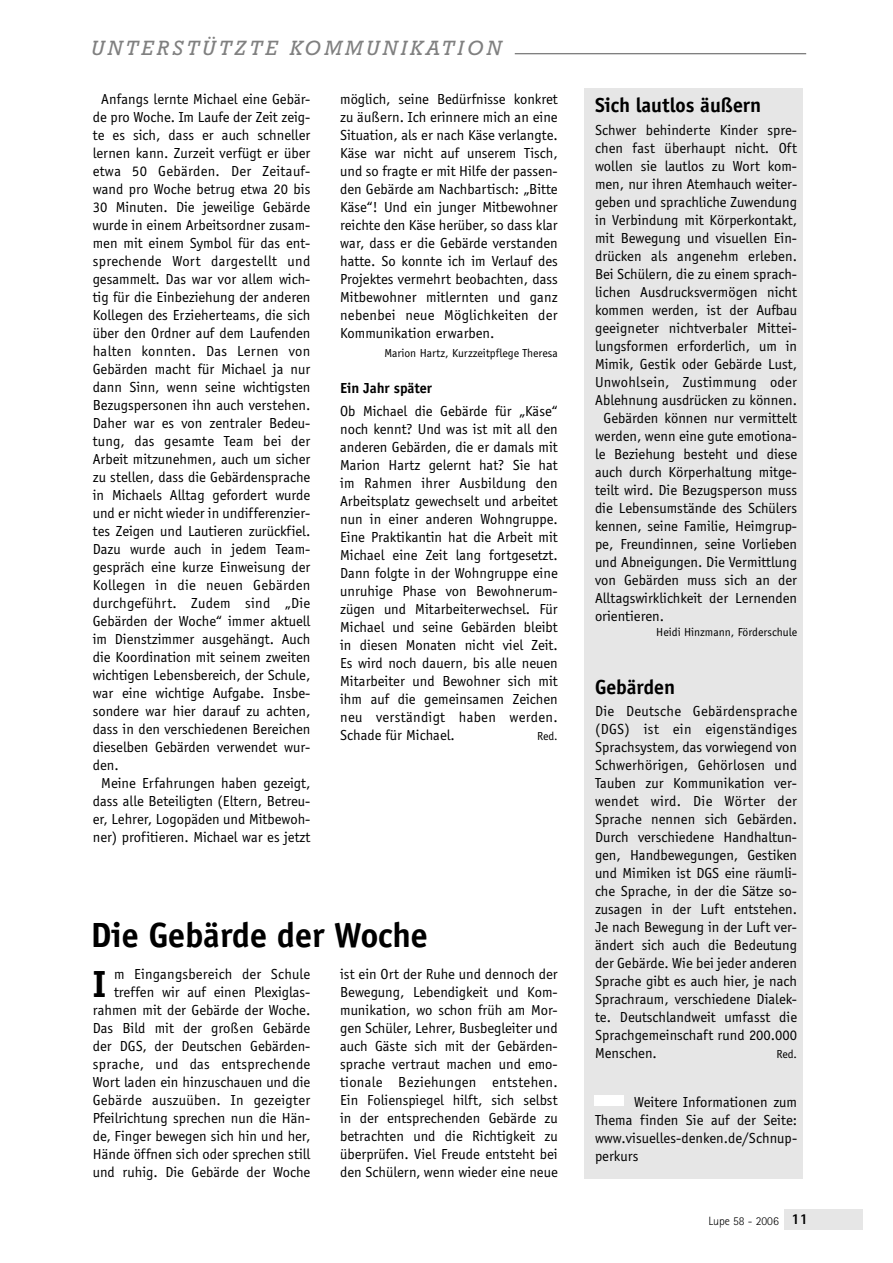
<style>
.page{position:relative;width:893px;height:1263px;background:#fff}
.page>*{position:absolute;margin:0;border:0;box-sizing:border-box;transform-origin:0 0}
.t1{font:700 39px "Officina Sans";color:#000}
.t2{font:700 36px "Officina Sans";color:#000}
.t3{font:italic 21px "Rockwell";letter-spacing:.16em;color:#808080}
.t4{font:700 21px "Officina Sans";color:#000}
.t5{font:15px/18px "Officina Sans";color:#000;text-align:justify}
.t6{font:15px "Officina Sans";letter-spacing:.02em;color:#000}
.t7{font:700 15px "Officina Sans";color:#000}
.t8{font:12px "Officina Sans";color:#000}
.t9{font:300 12px "Rotis Sans Serif";color:#000}
.s1{font-weight:800;font-size:15px}
</style>
<div class="page">
<div style="left:784px;top:1210px;width:79px;height:20px;background:#e6e6e6"></div>
<hr style="left:514px;top:53px;width:292px;height:1px;background:#808080">
<div style="left:584px;top:88px;width:218px;height:1091px;background:#e6e6e6"></div>
<div style="left:594px;top:1096px;width:30px;height:10px;background:#fff"></div>
<h3 class="t3" style="left:91px;top:40px;width:412px">UNTERSTÜTZTE KOMMUNIKATION</h3>
<p class="t5" style="left:101px;top:91px;width:210px">Anfangs lernte Michael eine Gebär-</p>
<p class="t5" style="left:93px;top:109px;width:219px">de pro Woche. Im Laufe der Zeit zeig-</p>
<p class="t5" style="left:93px;top:127px;width:219px">te es sich, dass er auch schneller</p>
<p class="t5" style="left:93px;top:145px;width:219px">lernen kann. Zurzeit verfügt er über</p>
<p class="t6" style="left:93px;top:165px;width:219px">etwa 50 Gebärden. Der Zeitauf-</p>
<p class="t5" style="left:93px;top:181px;width:219px">wand pro Woche betrug etwa 20 bis</p>
<p class="t5" style="left:93px;top:199px;width:219px">30 Minuten. Die jeweilige Gebärde</p>
<p class="t5" style="left:93px;top:217px;width:219px">wurde in einem Arbeitsordner zusam-</p>
<p class="t5" style="left:93px;top:235px;width:219px">men mit einem Symbol für das ent-</p>
<p class="t6" style="left:93px;top:255px;width:219px">sprechende Wort dargestellt und</p>
<p class="t5" style="left:93px;top:271px;width:219px">gesammelt. Das war vor allem wich-</p>
<p class="t5" style="left:93px;top:289px;width:219px">tig für die Einbeziehung der anderen</p>
<p class="t5" style="left:93px;top:307px;width:219px">Kollegen des Erzieherteams, die sich</p>
<p class="t5" style="left:93px;top:325px;width:219px">über den Ordner auf dem Laufenden</p>
<p class="t6" style="left:93px;top:345px;width:219px">halten konnten. Das Lernen von</p>
<p class="t5" style="left:93px;top:361px;width:219px">Gebärden macht für Michael ja nur</p>
<p class="t5" style="left:93px;top:379px;width:219px">dann Sinn, wenn seine wichtigsten</p>
<p class="t5" style="left:93px;top:397px;width:219px">Bezugspersonen ihn auch verstehen.</p>
<p class="t5" style="left:93px;top:415px;width:219px">Daher war es von zentraler Bedeu-</p>
<p class="t5" style="left:93px;top:433px;width:219px">tung, das gesamte Team bei der</p>
<p class="t5" style="left:93px;top:451px;width:219px">Arbeit mitzunehmen, auch um sicher</p>
<p class="t5" style="left:93px;top:469px;width:219px">zu stellen, dass die Gebärdensprache</p>
<p class="t5" style="left:93px;top:487px;width:219px">in Michaels Alltag gefordert wurde</p>
<p class="t5" style="left:93px;top:505px;width:219px">und er nicht wieder in undifferenzier-</p>
<p class="t5" style="left:93px;top:523px;width:219px">tes Zeigen und Lautieren zurückfiel.</p>
<p class="t5" style="left:93px;top:541px;width:219px">Dazu wurde auch in jedem Team-</p>
<p class="t5" style="left:93px;top:559px;width:219px">gespräch eine kurze Einweisung der</p>
<p class="t6" style="left:93px;top:579px;width:219px">Kollegen in die neuen Gebärden</p>
<p class="t6" style="left:93px;top:597px;width:219px">durchgeführt. Zudem sind „Die</p>
<p class="t5" style="left:93px;top:613px;width:219px">Gebärden der Woche“ immer aktuell</p>
<p class="t5" style="left:93px;top:631px;width:219px">im Dienstzimmer ausgehängt. Auch</p>
<p class="t5" style="left:93px;top:649px;width:219px">die Koordination mit seinem zweiten</p>
<p class="t5" style="left:93px;top:667px;width:219px">wichtigen Lebensbereich, der Schule,</p>
<p class="t5" style="left:93px;top:685px;width:219px">war eine wichtige Aufgabe. Insbe-</p>
<p class="t5" style="left:93px;top:703px;width:219px">sondere war hier darauf zu achten,</p>
<p class="t5" style="left:93px;top:721px;width:219px">dass in den verschiedenen Bereichen</p>
<p class="t5" style="left:93px;top:739px;width:219px">dieselben Gebärden verwendet wur-</p>
<p class="t5" style="left:93px;top:757px;width:27px">den.</p>
<p class="t5" style="left:101px;top:775px;width:210px">Meine Erfahrungen haben gezeigt,</p>
<p class="t5" style="left:93px;top:793px;width:219px">dass alle Beteiligten (Eltern, Betreu-</p>
<p class="t5" style="left:93px;top:811px;width:219px">er, Lehrer, Logopäden und Mitbewoh-</p>
<p class="t5" style="left:93px;top:829px;width:219px">ner) profitieren. Michael war es jetzt</p>
<p class="t5" style="left:340px;top:91px;width:219px">möglich, seine Bedürfnisse konkret zu äußern. Ich erinnere mich an eine Situation, als er nach Käse verlangte.<br>Käse war nicht auf unserem Tisch, und so fragte er mit Hilfe der passen&shy;den Gebärde am Nachbartisch: „Bitte Käse“! Und ein junger Mitbewohner reichte den Käse herüber, so dass klar war, dass er die Gebärde verstanden hatte. So konnte ich im Verlauf des Projektes vermehrt beobachten, dass Mitbewohner mitlernten und ganz nebenbei neue Möglichkeiten der Kommunikation erwarben.</p>
<p class="t8" style="left:384px;top:349px;width:175px">Marion Hartz, Kurzzeitpflege Theresa</p>
<p class="t7" style="left:340px;top:382px;width:93px">Ein Jahr später</p>
<p class="t5" style="left:340px;top:403px;width:219px">Ob Michael die Gebärde für „Käse“ noch kennt? Und was ist mit all den anderen Gebärden, die er damals mit Marion Hartz gelernt hat? Sie hat im Rahmen ihrer Ausbildung den Arbeitsplatz gewechselt und arbeitet nun in einer anderen Wohngruppe.<br>Eine Praktikantin hat die Arbeit mit Michael eine Zeit lang fortgesetzt.<br>Dann folgte in der Wohngruppe eine unruhige Phase von Bewohnerum&shy;zügen und Mitarbeiterwechsel. Für Michael und seine Gebärden bleibt in diesen Monaten nicht viel Zeit.<br>Es wird noch dauern, bis alle neuen Mitarbeiter und Bewohner sich mit ihm auf die gemeinsamen Zeichen neu verständigt haben werden.<br>Schade für Michael.</p>
<p class="t8" style="left:537px;top:731px;width:22px">Red.</p>
<h2 class="t2" style="left:91px;top:921px;width:338px">Die Gebärde der Woche</h2>
<h1 class="t1" style="left:93px;top:968px;width:15px">I</h1>
<p class="t5" style="left:93px;top:966px;width:219px;text-align:right">m Eingangsbereich der Schule treffen wir auf einen Plexiglas&shy;rahmen mit der Gebärde der Woche.<br>Das Bild mit der großen Gebärde der DGS‚ der Deutschen Gebärden&shy;sprache, und das entsprechende Wort laden ein hinzuschauen und die Gebärde auszuüben. In gezeigter Pfeilrichtung sprechen nun die Hän&shy;de‚ Finger bewegen sich hin und her, Hände öffnen sich oder sprechen still und ruhig. Die Gebärde der Woche</p>
<p class="t5" style="left:340px;top:966px;width:219px">ist ein Ort der Ruhe und dennoch der Bewegung, Lebendigkeit und Kom&shy;munikation, wo schon früh am Mor&shy;gen Schüler, Lehrer, Busbegleiter und auch Gäste sich mit der Gebärden&shy;sprache vertraut machen und emo&shy;tionale Beziehungen entstehen.<br>Ein Folienspiegel hilft, sich selbst in der entsprechenden Gebärde zu betrachten und die Richtigkeit zu überprüfen. Viel Freude entsteht bei den Schülern‚ wenn wieder eine neue</p>
<h3 class="t4" style="left:595px;top:97px;width:168px">Sich lautlos äußern</h3>
<p class="t5" style="left:595px;top:122px;width:203px">Schwer behinderte Kinder spre-</p>
<p class="t5" style="left:595px;top:140px;width:203px">chen fast überhaupt nicht. Oft</p>
<p class="t5" style="left:595px;top:158px;width:203px">wollen sie lautlos zu Wort kom-</p>
<p class="t5" style="left:595px;top:176px;width:203px">men, nur ihren Atemhauch weiter-</p>
<p class="t5" style="left:595px;top:194px;width:203px">geben und sprachliche Zuwendung</p>
<p class="t5" style="left:595px;top:212px;width:203px">in Verbindung mit Körperkontakt,</p>
<p class="t5" style="left:595px;top:230px;width:203px">mit Bewegung und visuellen Ein-</p>
<p class="t5" style="left:595px;top:248px;width:203px">drücken als angenehm erleben.</p>
<p class="t5" style="left:595px;top:266px;width:203px">Bei Schülern, die zu einem sprach-</p>
<p class="t5" style="left:595px;top:284px;width:203px">lichen Ausdrucksvermögen nicht</p>
<p class="t5" style="left:595px;top:302px;width:203px">kommen werden, ist der Aufbau</p>
<p class="t5" style="left:595px;top:320px;width:203px">geeigneter nichtverbaler Mittei-</p>
<p class="t5" style="left:595px;top:338px;width:203px">lungsformen erforderlich, um in</p>
<p class="t5" style="left:595px;top:356px;width:203px">Mimik, Gestik oder Gebärde Lust,</p>
<p class="t6" style="left:595px;top:376px;width:203px">Unwohlsein, Zustimmung oder</p>
<p class="t5" style="left:595px;top:392px;width:203px">Ablehnung ausdrücken zu können.</p>
<p class="t5" style="left:603px;top:410px;width:195px">Gebärden können nur vermittelt</p>
<p class="t5" style="left:595px;top:428px;width:203px">werden, wenn eine gute emotiona-</p>
<p class="t5" style="left:595px;top:446px;width:203px">le Beziehung besteht und diese</p>
<p class="t5" style="left:595px;top:464px;width:203px">auch durch Körperhaltung mitge-</p>
<p class="t5" style="left:595px;top:482px;width:203px">teilt wird. Die Bezugsperson muss</p>
<p class="t5" style="left:595px;top:500px;width:203px">die Lebensumstände des Schülers</p>
<p class="t5" style="left:595px;top:518px;width:203px">kennen, seine Familie, Heimgrup-</p>
<p class="t5" style="left:595px;top:536px;width:203px">pe, Freundinnen, seine Vorlieben</p>
<p class="t5" style="left:595px;top:554px;width:203px">und Abneigungen. Die Vermittlung</p>
<p class="t5" style="left:595px;top:572px;width:203px">von Gebärden muss sich an der</p>
<p class="t5" style="left:595px;top:590px;width:203px">Alltagswirklichkeit der Lernenden</p>
<p class="t5" style="left:595px;top:608px;width:70px">orientieren.</p>
<p class="t8" style="left:656px;top:627px;width:142px">Heidi Hinzmann, Förderschule</p>
<h3 class="t4" style="left:595px;top:679px;width:81px">Gebärden</h3>
<p class="t5" style="left:595px;top:703px;width:203px">Die Deutsche Gebärdensprache (DGS) ist ein eigenständiges Sprachsystem, das vorwiegend von Schwerhörigen, Gehörlosen und Tauben zur Kommunikation ver&shy;wendet wird. Die Wörter der Sprache nennen sich Gebärden.<br>Durch verschiedene Handhaltun&shy;gen, Handbewegungen, Gestiken und Mimiken ist DGS eine räumli&shy;che Sprache, in der die Sätze so&shy;zusagen in der Luft entstehen.<br>Je nach Bewegung in der Luft ver&shy;ändert sich auch die Bedeutung der Gebärde. Wie bei jeder anderen Sprache gibt es auch hier, je nach Sprachraum, verschiedene Dialek&shy;te. Deutschlandweit umfasst die Sprachgemeinschaft rund 200.000<br>Menschen.</p>
<p class="t8" style="left:776px;top:1050px;width:22px">Red.</p>
<p class="t5" style="left:595px;top:1094px;width:203px;text-indent:39px">Weitere Informationen zum Thema finden Sie auf der Seite: www.visuelles-denken.de/Schnup&shy;perkurs</p>
<p class="t9" style="left:708px;top:1217px;width:101px">Lupe 58 - 2006 <span class="s1">11</span></p>
</div>
